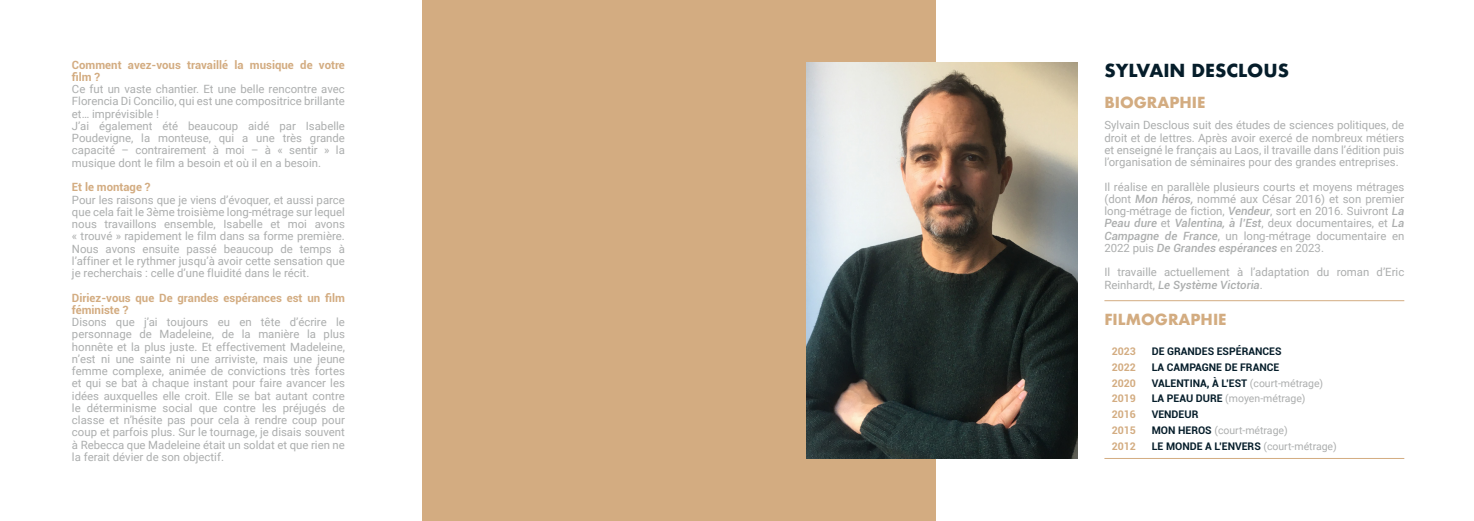
<style>
.page{position:relative;width:1474px;height:521px;background:#fff}
.page>*{position:absolute;margin:0;border:0;box-sizing:border-box;transform-origin:0 0}
.t1{font:700 17.5px "Futura";color:#051d2a}
.t2{font:700 14.88px "Futura";color:#d3ac81}
.t3{font:11.38px/12.2px "Roboto";color:#acaeae;text-align:justify}
.t4{font:700 11.38px/12.2px "Roboto";color:#d3ac81}
.t5{font:700 10.5px "Roboto";color:#051d2a}
.t6{font:10.5px "Roboto";color:#acaeae}
.t7{font:700 10.5px "Roboto";color:#d3ac81}
.s1{font-weight:500;font-style:italic}
.s2{font-weight:400;color:#acaeae}
.s3{font-weight:700;color:#051d2a}
</style>
<div class="page">
<div style="left:422px;top:0;width:513px;height:521px;background:#d3ac81"></div>
<img style="left:806px;top:62px;width:271px;height:397px">
<hr style="left:1104px;top:300px;width:300px;height:1px;background:#d3ac81">
<hr style="left:1104px;top:458px;width:300px;height:1px;background:#d3ac81">
<p class="t4" style="left:72px;top:58px;width:274px">Comment avez-vous travaillé la musique de votre film ?</p>
<p class="t3" style="left:72px;top:83px;width:274px;text-align:left">Ce fut un vaste chantier. Et une belle rencontre avec Florencia Di Concilio, qui est une compositrice brillante et… imprévisible !<br>J’ai également été beaucoup aidé par Isabelle Poudevigne, la monteuse, qui a une très grande capacité – contrairement à moi – à « sentir » la musique dont le film a besoin et où il en a besoin.</p>
<p class="t4" style="left:72px;top:181px;width:80px">Et le montage ?</p>
<p class="t3" style="left:72px;top:193px;width:274px">Pour les raisons que je viens d’évoquer, et aussi parce que cela fait le 3ème troisième long-métrage sur lequel nous travaillons ensemble, Isabelle et moi avons « trouvé » rapidement le film dans sa forme première.<br>Nous avons ensuite passé beaucoup de temps à l’affiner et le rythmer jusqu’à avoir cette sensation que je recherchais : celle d’une fluidité dans le récit.</p>
<p class="t4" style="left:72px;top:291px;width:274px">Diriez-vous que De grandes espérances est un film féministe ?</p>
<p class="t3" style="left:72px;top:315px;width:274px">Disons que j’ai toujours eu en tête d’écrire le personnage de Madeleine, de la manière la plus honnête et la plus juste. Et effectivement Madeleine, n’est ni une sainte ni une arriviste, mais une jeune femme complexe, animée de convictions très fortes et qui se bat à chaque instant pour faire avancer les idées auxquelles elle croit. Elle se bat autant contre le déterminisme social que contre les préjugés de classe et n’hésite pas pour cela à rendre coup pour coup et parfois plus. Sur le tournage, je disais souvent à Rebecca que Madeleine était un soldat et que rien ne la ferait dévier de son objectif.</p>
<h1 class="t1" style="left:1104px;top:58px;width:186px">SYLVAIN DESCLOUS</h1>
<h2 class="t2" style="left:1104px;top:92px;width:103px">BIOGRAPHIE</h2>
<p class="t3" style="left:1104px;top:119px;width:301px">Sylvain Desclous suit des études de sciences politiques, de droit et de lettres. Après avoir exercé de nombreux métiers et enseigné le français au Laos, il travaille dans l’édition puis l’organisation de séminaires pour des grandes entreprises.</p>
<p class="t3" style="left:1104px;top:180px;width:301px">Il réalise en parallèle plusieurs courts et moyens métrages (dont <span class="s1">Mon héros,</span> nommé aux César 2016) et son premier long-métrage de fiction, <span class="s1">Vendeur</span>, sort en 2016. Suivront <span class="s1">La Peau dure</span> et <span class="s1">Valentina, à l’Est</span>, deux documentaires, et <span class="s1">La Campagne de France</span>, un long-métrage documentaire en 2022 puis <span class="s1">De Grandes espérances</span> en 2023.</p>
<p class="t3" style="left:1104px;top:266px;width:301px">Il travaille actuellement à l’adaptation du roman d’Eric<br>Reinhardt, <span class="s1">Le Système Victoria</span>.</p>
<h2 class="t2" style="left:1104px;top:309px;width:124px">FILMOGRAPHIE</h2>
<p class="t7" style="left:1111px;top:344px;width:26px">2023</p>
<p class="t5" style="left:1151px;top:344px;width:131px">DE GRANDES ESPÉRANCES</p>
<p class="t7" style="left:1111px;top:360px;width:26px">2022</p>
<p class="t5" style="left:1151px;top:360px;width:129px">LA CAMPAGNE DE FRANCE</p>
<p class="t7" style="left:1111px;top:375px;width:26px">2020</p>
<p class="t5" style="left:1151px;top:375px;width:173px">VALENTINA, À L’EST <span class="s2">(court-métrage)</span></p>
<p class="t7" style="left:1111px;top:391px;width:26px">2019</p>
<p class="t6" style="left:1151px;top:391px;width:155px"><span class="s3">LA PEAU DURE</span> (moyen-métrage)</p>
<p class="t7" style="left:1111px;top:407px;width:26px">2016</p>
<p class="t5" style="left:1151px;top:407px;width:48px">VENDEUR</p>
<p class="t7" style="left:1111px;top:423px;width:26px">2015</p>
<p class="t6" style="left:1151px;top:423px;width:138px"><span class="s3">MON HEROS</span> (court-métrage)</p>
<p class="t7" style="left:1111px;top:438px;width:26px">2012</p>
<p class="t5" style="left:1151px;top:438px;width:187px">LE MONDE A L’ENVERS <span class="s2">(court-métrage)</span></p>
</div>
